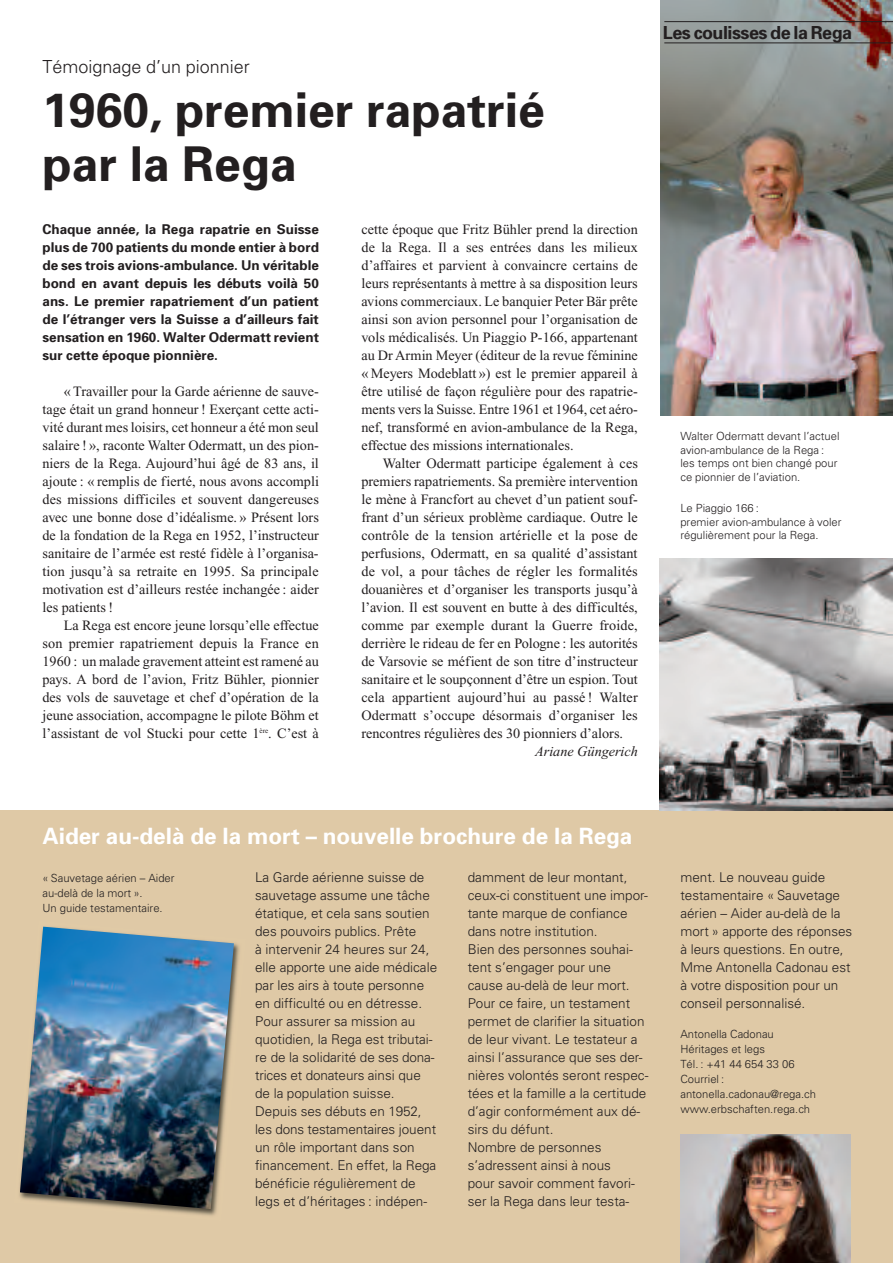
<style>
.page{position:relative;width:893px;height:1263px;background:#fff}
.page>*{position:absolute;margin:0;border:0;box-sizing:border-box;transform-origin:0 0}
.t1{font:700 48px/54px "Univers";color:#231f20}
.t2{font:700 22.5px "Univers";color:#fff}
.t3{font:300 18px "Univers";color:#231f20}
.t4{font:700 18px "Univers";letter-spacing:-.03em;color:#231f20}
.t5{font:14.25px/18px "Times New Roman";color:#231f20;text-align:justify}
.t6{font:italic 14.25px "Times New Roman";color:#231f20}
.t7{font:300 13.5px/18px "Univers";color:#231f20}
.t8{font:700 13.5px/18px "Univers";color:#231f20;text-align:justify}
.t9{font:300 11.25px/15px "Univers";color:#231f20}
</style>
<div class="page">
<div style="left:0;top:810px;width:893px;height:453px;background:#dfc9a6"></div>
<img style="left:19px;top:926px;width:221px;height:290px">
<img style="left:20px;top:927px;width:214px;height:282px">
<img style="left:680px;top:1134px;width:170px;height:129px">
<img style="left:659px;top:558px;width:234px;height:252px">
<img style="left:660px;top:0;width:233px;height:415px">
<hr style="left:664px;top:21px;width:229px;height:1px;background:#231f20">
<hr style="left:664px;top:43px;width:229px;height:1px;background:#231f20">
<p class="t3" style="left:43px;top:60px;width:209px">Témoignage d’un pionnier</p>
<h1 class="t1" style="left:43px;top:87px;width:504px">1960, premier rapatrié par la Rega</h1>
<p class="t5" style="left:361px;top:222px;width:278px">cette époque que Fritz Bühler prend la direction de la Rega. Il a ses entrées dans les milieux d’affaires et parvient à convaincre certains de leurs représentants à mettre à sa disposition leurs avions commerciaux. Le banquier Peter Bär prête ainsi son avion personnel pour l’organisation de vols médicalisés. Un Piaggio P-166, appartenant au Dr Armin Meyer (éditeur de la revue féminine « Meyers Modeblatt ») est le premier appareil à être utilisé de façon régulière pour des rapatrie&shy;ments vers la Suisse. Entre 1961 et 1964, cet aéro&shy;nef, transformé en avion-ambulance de la Rega, effectue des missions internationales.</p>
<p class="t5" style="left:361px;top:456px;width:278px;text-indent:21px">Walter Odermatt participe également à ces premiers rapatriements. Sa première intervention le mène à Francfort au chevet d’un patient souf&shy;frant d’un sérieux problème cardiaque. Outre le contrôle de la tension artérielle et la pose de perfusions, Odermatt, en sa qualité d’assistant de vol, a pour tâches de régler les formalités douanières et d’organiser les transports jusqu’à l’avion. Il est souvent en butte à des difficultés, comme par exemple durant la Guerre froide, d errière le rideau de fer en Pologne : les autorités de Varsovie se méfient de son titre d’instructeur sanitaire et le soupçonnent d’être un espion. Tout cela appartient aujourd’hui au passé ! Walter Odermatt s’occupe désormais d’organiser les rencontres régulières des 30 pionniers d’alors.</p>
<p class="t6" style="left:535px;top:746px;width:104px">Ariane Güngerich</p>
<p class="t8" style="left:43px;top:221px;width:278px">Chaque année, la Rega rapatrie en Suisse plus de 700 patients du monde entier à bord de ses trois avions-ambulance. Un véritable bond en avant depuis les débuts voilà 50 ans. Le premier rapatriement d’un patient de l’étranger vers la Suisse a d’ailleurs fait sensation en 1960. Walter Odermatt revient sur cette époque pionnière.</p>
<p class="t5" style="left:43px;top:384px;width:278px;text-indent:21px">« Travailler pour la Garde aérienne de sauve&shy;tage était un grand honneur ! Exerçant cette acti&shy;vité durant mes loisirs, cet honneur a été mon seul salaire ! », raconte Walter Odermatt, un des pion&shy;niers de la Rega. Aujourd’hui âgé de 83 ans, il ajoute : « remplis de fierté, nous avons accompli des missions difficiles et souvent dangereuses avec une bonne dose d’idéalisme. » Présent lors de la fondation de la Rega en 1952, l’instructeur sanitaire de l’armée est resté fidèle à l’organisa&shy;tion jusqu’à sa retraite en 1995. Sa principale motivation est d’ailleurs restée inchangée : aider les patients !</p>
<p class="t5" style="left:43px;top:618px;width:278px;text-indent:21px">La Rega est encore jeune lorsqu’elle effectue son premier rapatriement depuis la France en 1960 : un malade gravement atteint est ramené au pays. A bord de l’avion, Fritz Bühler, pionnier des vols de sauvetage et chef d’opération de la jeune association, accompagne le pilote Böhm et l’assistant de vol Stucki pour cette 1<sup>ère</sup>. C’est à</p>
<p class="t4" style="left:663px;top:26px;width:191px">Les coulisses de la Rega</p>
<p class="t9" style="left:680px;top:430px;width:161px;line-height:13.5px">Walter Odermatt devant l’actuel avion-ambulance de la Rega : les temps ont bien changé pour ce pionnier de l’aviation.</p>
<p class="t9" style="left:680px;top:502px;width:163px;line-height:13.5px">Le Piaggio 166 :<br>premier avion-ambulance à voler régulièrement pour la Rega.</p>
<h2 class="t2" style="left:43px;top:828px;width:591px">Aider au-delà de la mort – nouvelle brochure de la Rega</h2>
<p class="t7" style="left:255px;top:869px;width:184px">La Garde aérienne suisse de sauvetage assume une tâche étatique, et cela sans soutien des pouvoirs publics. Prête<br>à intervenir 24 heures sur 24, elle apporte une aide médicale par les airs à toute personne en difficulté ou en détresse.<br>Pour assurer sa mission au quotidien, la Rega est tributai&shy;re de la solidarité de ses dona&shy;trices et donateurs ainsi que de la population suisse.<br>Depuis ses débuts en 1952, les dons testamentaires jouent un rôle important dans son financement. En effet, la Rega bénéficie régulièrement de legs et d’héritages : indépen-</p>
<p class="t7" style="left:468px;top:869px;width:182px">damment de leur montant, ceux-ci constituent une impor&shy;tante marque de confiance dans notre institution.<br>Bien des personnes souhai&shy;tent s’engager pour une cause au-delà de leur mort.<br>Pour ce faire, un testament permet de clarifier la situation de leur vivant. Le testateur a ainsi l’assurance que ses der&shy;nières volontés seront respec&shy;tées et la famille a la certitude d’agir conformément aux dé&shy;sirs du défunt.<br>Nombre de personnes s’adressent ainsi à nous<br>pour savoir comment favori&shy;ser la Rega dans leur testa-</p>
<p class="t7" style="left:680px;top:869px;width:173px">ment. Le nouveau guide testamentaire « Sauvetage aérien – Aider au-delà de la mort » apporte des réponses à leurs questions. En outre,<br>Mme Antonella Cadonau est à votre disposition pour un conseil personnalisé.</p>
<p class="t9" style="left:43px;top:871px;width:134px">« Sauvetage aérien – Aider au-delà de la mort ».<br>Un guide testamentaire.</p>
<p class="t9" style="left:680px;top:1028px;width:137px">Antonella Cadonau<br>Héritages et legs<br>Tél. : +41 44 654 33 06<br>Courriel : antonella.cadonau@rega.ch www.erbschaften.rega.ch</p>
</div>
